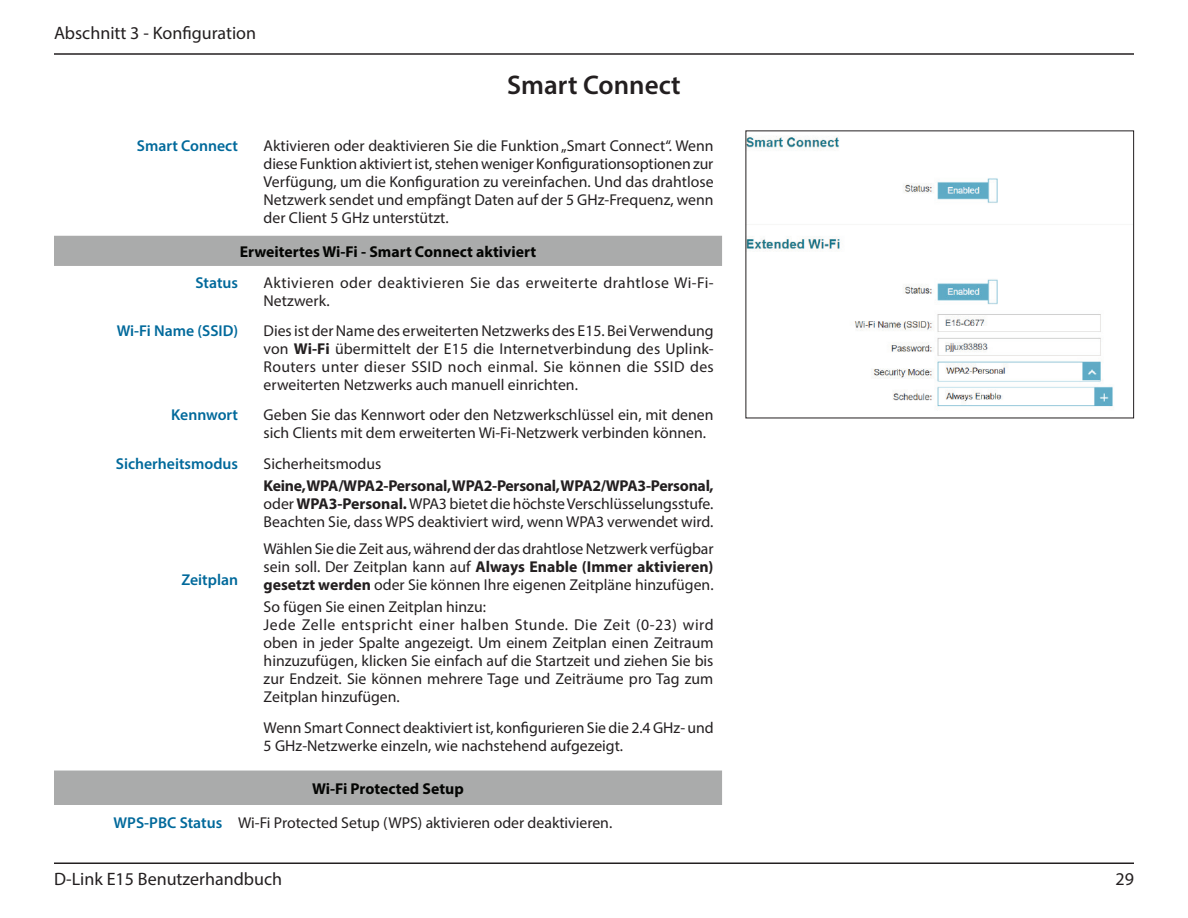
<style>
.page{position:relative;width:1188px;height:918px;background:#fff}
.page>*{position:absolute;margin:0;border:0;box-sizing:border-box;transform-origin:0 0}
.t1{font:600 27px "Myriad Pro";color:#231f20}
.t2{font:18px "Myriad Pro";color:#231f20}
.t3{font:15.75px/18px "Myriad Pro";color:#231f20;text-align:justify}
.t4{font:15.75px/18px "Myriad Pro";letter-spacing:.03em;color:#231f20}
.t5{font:600 15.75px "Myriad Pro";color:#00699b}
.t6{font:700 15.75px "Myriad Pro";color:#040503}
.s1{font-weight:700}
.s2{font-weight:700;color:#040503}
.s3{font-weight:600;color:#00699b}
</style>
<div class="page">
<hr style="left:54px;top:53px;width:1080px;height:2px;background:#231f20">
<hr style="left:54px;top:862px;width:1080px;height:2px;background:#231f20">
<svg style="left:54px;top:236px;width:668px;height:569px"></svg>
<img style="left:748px;top:136px;width:365px;height:271px">
<p class="t2" style="left:54px;top:22px;width:204px">Abschnitt 3 - Konfiguration</p>
<h1 class="t1" style="left:507px;top:68px;width:175px">Smart Connect</h1>
<p class="t5" style="left:137px;top:135px;width:103px">Smart Connect</p>
<p class="t3" style="left:264px;top:136px;width:452px">Aktivieren oder deaktivieren Sie die Funktion „Smart Connect“. Wenn diese Funktion aktiviert ist, stehen weniger Konfigurationsoptionen zur Verfügung, um die Konfiguration zu vereinfachen. Und das drahtlose Netzwerk sendet und empfängt Daten auf der 5 GHz-Frequenz, wenn der Client 5 GHz unterstützt.</p>
<p class="t6" style="left:240px;top:242px;width:298px">Erweitertes Wi-Fi - Smart Connect aktiviert</p>
<p class="t5" style="left:196px;top:272px;width:44px">Status</p>
<p class="t4" style="left:264px;top:273px;width:452px">Aktivieren oder deaktivieren Sie das erweiterte drahtlose Wi-Fi-<br>Netzwerk.</p>
<p class="t5" style="left:117px;top:321px;width:123px">Wi-Fi Name (SSID)</p>
<p class="t3" style="left:264px;top:321px;width:452px">Dies ist der Name des erweiterten Netzwerks des E15. Bei Verwendung von <span class="s1">Wi-Fi</span> übermittelt der E15 die Internetverbindung des Uplink-Routers unter dieser SSID noch einmal. Sie können die SSID des erweiterten Netzwerks auch manuell einrichten.</p>
<p class="t5" style="left:171px;top:405px;width:68px">Kennwort</p>
<p class="t3" style="left:264px;top:406px;width:451px">Geben Sie das Kennwort oder den Netzwerkschlüssel ein, mit denen sich Clients mit dem erweiterten Wi-Fi-Netzwerk verbinden können.</p>
<p class="t5" style="left:116px;top:454px;width:124px">Sicherheitsmodus</p>
<p class="t3" style="left:264px;top:454px;width:119px">Sicherheitsmodus</p>
<p class="t3" style="left:264px;top:477px;width:452px"><span class="s1">Keine, WPA/WPA2-Personal, WPA2-Personal, WPA2/WPA3-Personal, </span>oder <span class="s1">WPA3-Personal.</span> WPA3 bietet die höchste Verschlüsselungsstufe.<br>Beachten Sie, dass WPS deaktiviert wird, wenn WPA3 verwendet wird.</p>
<p class="t3" style="left:264px;top:539px;width:451px">Wählen Sie die Zeit aus, während der das drahtlose Netzwerk verfügbar sein soll. Der Zeitplan kann auf <span class="s1">Always Enable (Immer aktivieren) gesetzt werden</span> oder Sie können Ihre eigenen Zeitpläne hinzufügen.</p>
<p class="t3" style="left:264px;top:597px;width:452px;text-align:left">So fügen Sie einen Zeitplan hinzu:<br>Jede Zelle entspricht einer halben Stunde. Die Zeit (0-23) wird oben in jeder Spalte angezeigt. Um einem Zeitplan einen Zeitraum hinzuzufügen, klicken Sie einfach auf die Startzeit und ziehen Sie bis zur Endzeit. Sie können mehrere Tage und Zeiträume pro Tag zum Zeitplan hinzufügen.</p>
<p class="t3" style="left:264px;top:718px;width:452px">Wenn Smart Connect deaktiviert ist, konfigurieren Sie die 2.4 GHz- und<br>5 GHz-Netzwerke einzeln, wie nachstehend aufgezeigt.</p>
<p class="t3" style="left:114px;top:772px;width:500px;line-height:33.3px;text-indent:199px"><span class="s2">Wi-Fi Protected Setup<br></span><span class="s3">WPS-PBC Status</span> Wi-Fi Protected Setup (WPS) aktivieren oder deaktivieren.</p>
<p class="t5" style="left:181px;top:569px;width:58px">Zeitplan</p>
<p class="t2" style="left:54px;top:868px;width:230px">D-Link E15 Benutzerhandbuch</p>
<p class="t2" style="left:1116px;top:868px;width:20px">29</p>
</div>
